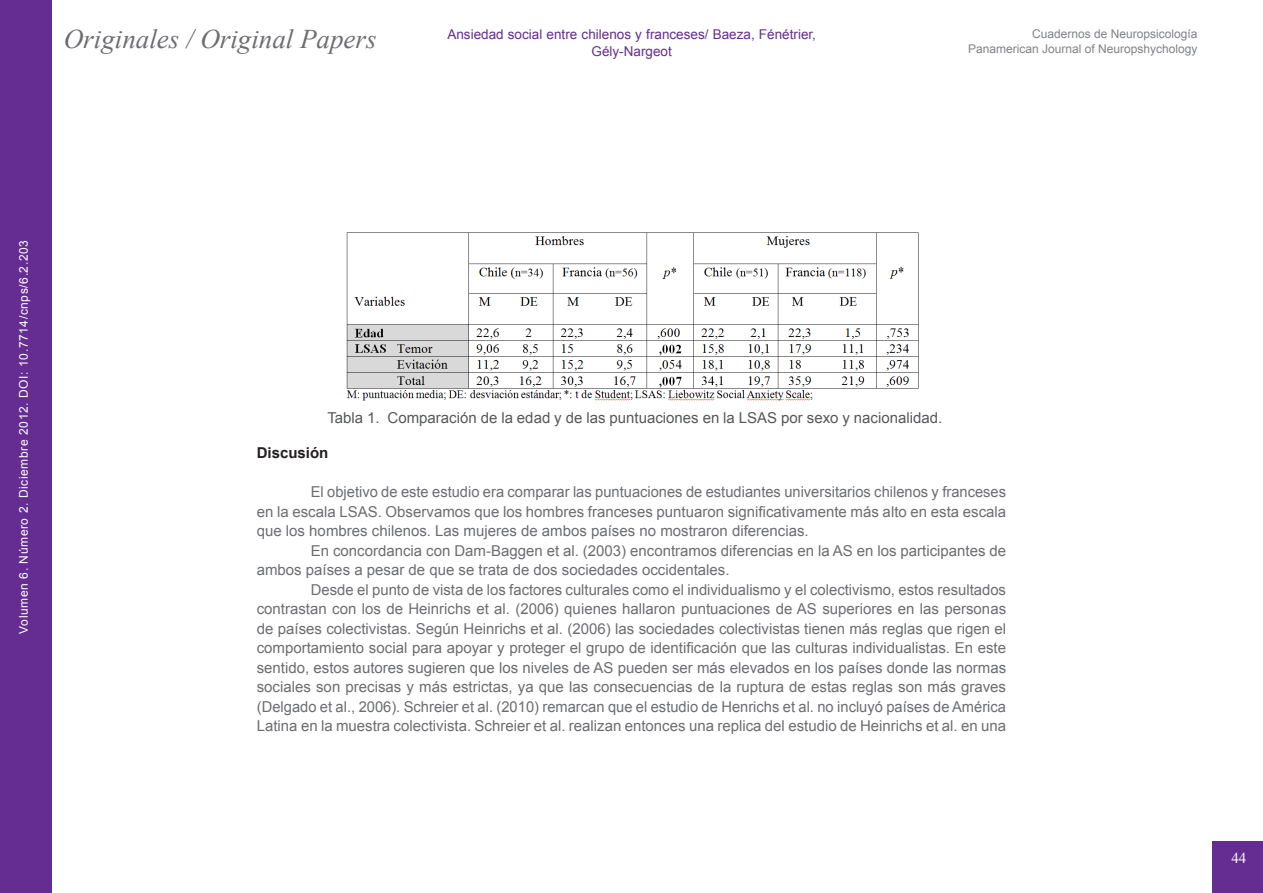
<style>
.page{position:relative;width:1263px;height:893px;background:#fff}
.page>*{position:absolute;margin:0;border:0;box-sizing:border-box;transform-origin:0 0}
.t1{font:italic 27px "Times New Roman";color:#6c6d70}
.t2{font:15px/19.5px "Arial";color:#6c6d70}
.t3{font:15px "Arial";color:#57585a}
.t4{font:700 15px "Arial";color:#231f20}
.t5{font:15px "Times New Roman";color:#fff}
.t6{font:13.5px/16.5px "Arial";color:#652d91;text-align:center}
.t7{font:12px "Arial";color:#808285}
.t8{font:12px "Arial";letter-spacing:.05em;color:#fff}
</style>
<div class="page">
<div style="left:0;top:0;width:51px;height:893px;background:#652d91"></div>
<div style="left:1212px;top:842px;width:51px;height:51px;background:#652d91"></div>
<img style="left:346px;top:232px;width:573px;height:169px">
<p class="t1" style="left:64px;top:21px;width:314px">Originales / Original Papers</p>
<p class="t6" style="left:447px;top:27px;width:370px">Ansiedad social entre chilenos y franceses/ Baeza, Fénétrier,<br>Gély-Nargeot</p>
<p class="t7" style="left:1032px;top:26px;width:167px">Cuadernos de Neuropsicología</p>
<p class="t7" style="left:968px;top:41px;width:231px">Panamerican Journal of Neuropshychology</p>
<p class="t8" style="left:16px;top:634px;width:395px;rotate:-90deg">Volumen 6. Número 2. Diciembre 2012. DOI: 10.7714/cnps/6.2.203</p>
<p class="t3" style="left:327px;top:408px;width:616px">Tabla 1. Comparación de la edad y de las puntuaciones en la LSAS por sexo y nacionalidad.</p>
<p class="t4" style="left:257px;top:443px;width:73px">Discusión</p>
<p class="t2" style="left:311px;top:482px;width:697px">El objetivo de este estudio era comparar las puntuaciones de estudiantes universitarios chilenos y franceses</p>
<p class="t2" style="left:257px;top:502px;width:751px">en la escala LSAS. Observamos que los hombres franceses puntuaron significativamente más alto en esta escala que los hombres chilenos. Las mujeres de ambos países no mostraron diferencias.</p>
<p class="t2" style="left:257px;top:541px;width:751px;text-indent:54px">En concordancia con Dam-Baggen et al. (2003) encontramos diferencias en la AS en los participantes de ambos países a pesar de que se trata de dos sociedades occidentales.</p>
<p class="t2" style="left:311px;top:580px;width:697px">Desde el punto de vista de los factores culturales como el individualismo y el colectivismo, estos resultados</p>
<p class="t2" style="left:257px;top:599px;width:751px;text-align:justify">contrastan con los de Heinrichs et al. (2006) quienes hallaron puntuaciones de AS superiores en las personas de países colectivistas. Según Heinrichs et al. (2006) las sociedades colectivistas tienen más reglas que rigen el comportamiento social para apoyar y proteger el grupo de identificación que las culturas individualistas. En este sentido, estos autores sugieren que los niveles de AS pueden ser más elevados en los países donde las normas sociales son precisas y más estrictas, ya que las consecuencias de la ruptura de estas reglas son más graves (Delgado et al., 2006). Schreier et al. (2010) remarcan que el estudio de Henrichs et al. no incluyó países de América</p>
<p class="t2" style="left:257px;top:716px;width:751px">Latina en la muestra colectivista. Schreier et al. realizan entonces una replica del estudio de Heinrichs et al. en una</p>
<p class="t5" style="left:1231px;top:848px;width:16px">44</p>
</div>
